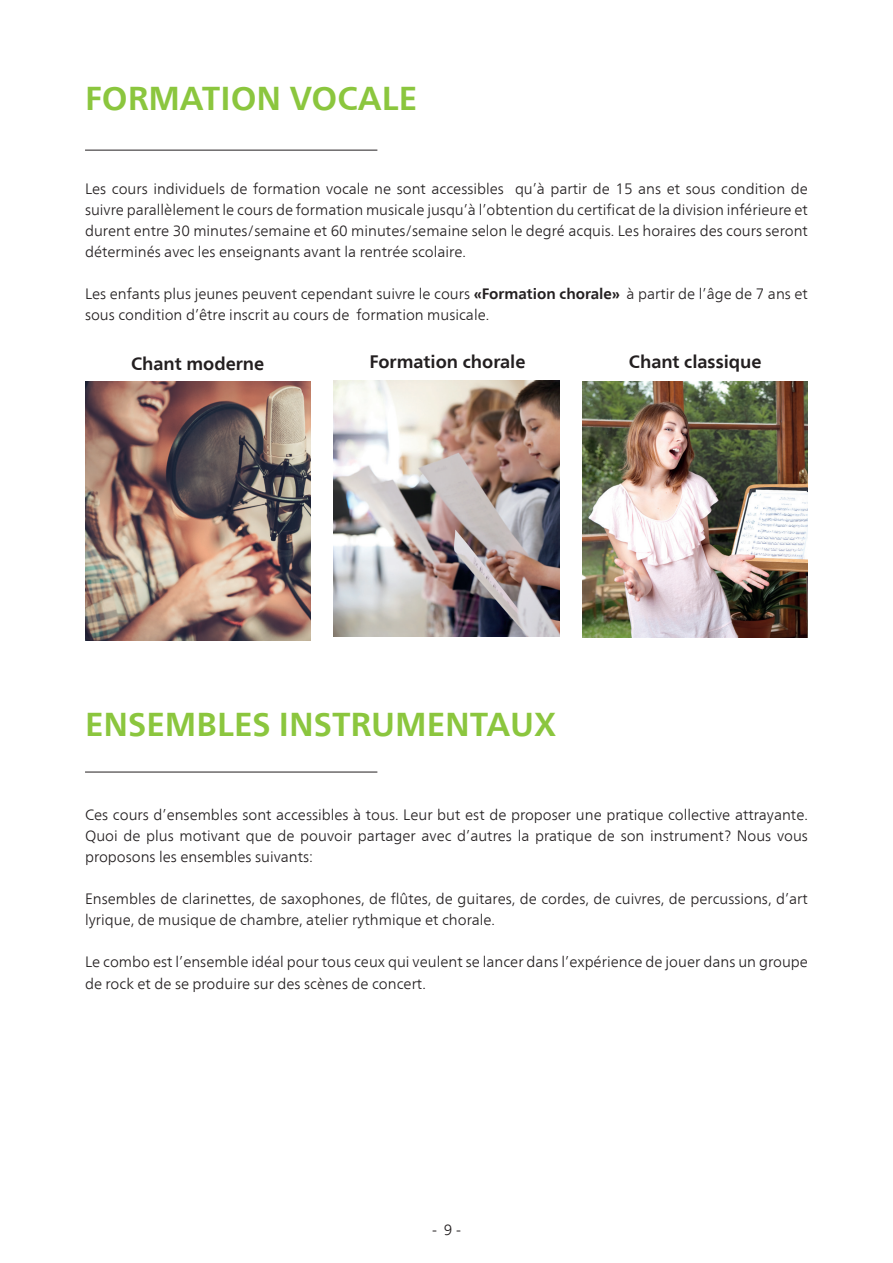
<style>
.page{position:relative;width:893px;height:1263px;background:#fff}
.page>*{position:absolute;margin:0;border:0;box-sizing:border-box;transform-origin:0 0}
.t1{font:700 33px "Frutiger Neue LT Com";color:#8bc63e}
.t2{font:700 18px "Frutiger Neue LT Com";color:#231f20}
.t3{font:300 15px/21px "Frutiger Neue LT Com";color:#231f20}
.s1{font-weight:700}
</style>
<div class="page">
<hr style="left:85px;top:150px;width:292px;height:1px;background:#231f20">
<hr style="left:85px;top:772px;width:292px;height:1px;background:#231f20">
<img style="left:583px;top:382px;width:225px;height:256px">
<img style="left:334px;top:380px;width:225px;height:257px">
<img style="left:85px;top:382px;width:225px;height:258px">
<h1 class="t1" style="left:85px;top:79px;width:334px">FORMATION VOCALE</h1>
<p class="t3" style="left:85px;top:178px;width:724px;text-align:justify">Les cours individuels de formation vocale ne sont accessibles qu’à partir de 15 ans et sous condition de suivre parallèlement le cours de formation musicale jusqu’à l’obtention du certificat de la division inférieure et durent entre 30 minutes/semaine et 60 minutes/semaine selon le degré acquis. Les horaires des cours seront déterminés avec les enseignants avant la rentrée scolaire.</p>
<p class="t3" style="left:85px;top:283px;width:724px">Les enfants plus jeunes peuvent cependant suivre le cours <span class="s1">«Formation chorale»</span> à partir de l’âge de 7 ans et sous condition d’être inscrit au cours de formation musicale.</p>
<p class="t2" style="left:131px;top:353px;width:135px">Chant moderne</p>
<p class="t2" style="left:370px;top:351px;width:157px">Formation chorale</p>
<p class="t2" style="left:629px;top:351px;width:134px">Chant classique</p>
<h1 class="t1" style="left:85px;top:705px;width:473px">ENSEMBLES INSTRUMENTAUX</h1>
<p class="t3" style="left:85px;top:804px;width:724px;text-align:justify">Ces cours d’ensembles sont accessibles à tous. Leur but est de proposer une pratique collective attrayante.<br>Quoi de plus motivant que de pouvoir partager avec d’autres la pratique de son instrument? Nous vous proposons les ensembles suivants:</p>
<p class="t3" style="left:85px;top:888px;width:724px">Ensembles de clarinettes, de saxophones, de flûtes, de guitares, de cordes, de cuivres, de percussions, d’art lyrique, de musique de chambre, atelier rythmique et chorale.</p>
<p class="t3" style="left:85px;top:951px;width:724px;line-height:21.6px">Le combo est l’ensemble idéal pour tous ceux qui veulent se lancer dans l’expérience de jouer dans un groupe de rock et de se produire sur des scènes de concert.</p>
<p class="t3" style="left:432px;top:1219px;width:30px">- 9 -</p>
</div>
